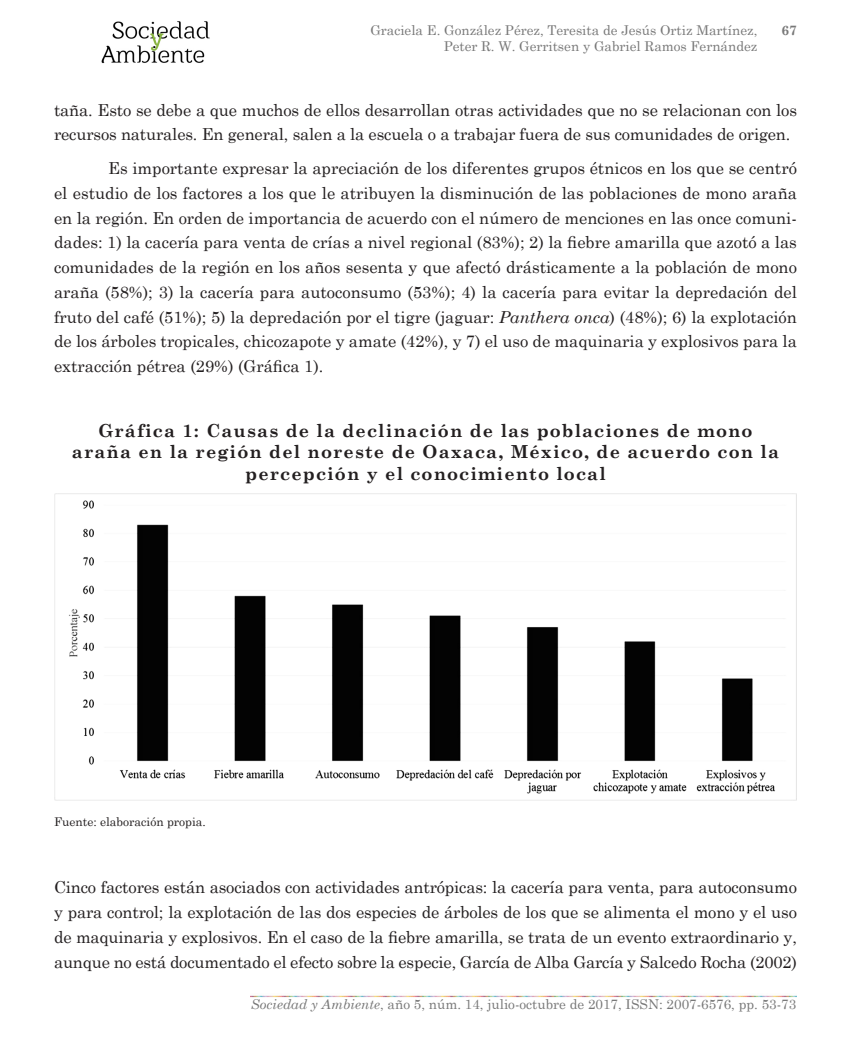
<style>
.page{position:relative;width:851px;height:1063px;background:#fff}
.page>*{position:absolute;margin:0;border:0;box-sizing:border-box;transform-origin:0 0}
.Titulo_cuadros_SyA{font:700 18px/21.6px "Century Schoolbook";letter-spacing:.06em;color:#231f20;text-align:center}
.Texto_SyA{font:16.5px/24.8px "Century Schoolbook";letter-spacing:-.01em;color:#231f20;text-align:justify}
.t1{font:13.5px/16.2px "Century Schoolbook";color:#787878;text-align:right}
.t2{font:700 13.5px "Century Schoolbook";color:#787878}
.Footnote_SyA{font:12px "Century Schoolbook";color:#231f20}
.s1{font-style:italic}
</style>
<div class="page">
<img style="left:101px;top:21px;width:109px;height:43px">
<img style="left:250px;top:995px;width:67px;height:3px">
<img style="left:317px;top:995px;width:67px;height:3px">
<img style="left:384px;top:995px;width:66px;height:3px">
<img style="left:450px;top:995px;width:66px;height:3px">
<img style="left:516px;top:995px;width:67px;height:3px">
<img style="left:583px;top:995px;width:66px;height:3px">
<img style="left:649px;top:995px;width:67px;height:3px">
<img style="left:716px;top:995px;width:80px;height:3px">
<img style="left:54px;top:493px;width:742px;height:308px">
<p class="t1" style="left:370px;top:21px;width:388px">Graciela E. González Pérez, Teresita de Jesús Ortiz Martínez,<br>Peter R. W. Gerritsen y Gabriel Ramos Fernández</p>
<p class="t2" style="left:781px;top:22px;width:17px">67</p>
<p class="Texto_SyA" style="left:54px;top:97px;width:744px">taña. Esto se debe a que muchos de ellos desarrollan otras actividades que no se relacionan con los recursos naturales. En general, salen a la escuela o a trabajar fuera de sus comunidades de origen.</p>
<p class="Texto_SyA" style="left:54px;top:155px;width:744px;text-indent:54px">Es importante expresar la apreciación de los diferentes grupos étnicos en los que se centró el estudio de los factores a los que le atribuyen la disminución de las poblaciones de mono araña en la región. En orden de importancia de acuerdo con el número de menciones en las once comuni&shy;dades: 1) la cacería para venta de crías a nivel regional (83%); 2) la fiebre amarilla que azotó a las comunidades de la región en los años sesenta y que afectó drásticamente a la población de mono araña (58%); 3) la cacería para autoconsumo (53%); 4) la cacería para evitar la depredación del fruto del café (51%); 5) la depredación por el tigre (jaguar: <span class="s1">Panthera onca</span>) (48%); 6) la explotación de los árboles tropicales, chicozapote y amate (42%), y 7) el uso de maquinaria y explosivos para la extracción pétrea (29%) (Gráfica 1).</p>
<p class="Titulo_cuadros_SyA" style="left:72px;top:419px;width:708px">Gráfica 1: Causas de la declinación de las poblaciones de mono araña en la región del noreste de Oaxaca, México, de acuerdo con la percepción y el conocimiento local</p>
<p class="Footnote_SyA" style="left:54px;top:814px;width:153px">Fuente: elaboración propia.</p>
<p class="Texto_SyA" style="left:54px;top:875px;width:744px">Cinco factores están asociados con actividades antrópicas: la cacería para venta, para autoconsumo y para control; la explotación de las dos especies de árboles de los que se alimenta el mono y el uso de maquinaria y explosivos. En el caso de la fiebre amarilla, se trata de un evento extraordinario y, aunque no está documentado el efecto sobre la especie, García de Alba García y Salcedo Rocha (2002)</p>
<p class="t1" style="left:251px;top:996px;width:547px"><span class="s1">Sociedad y Ambiente</span>, año 5, núm. 14, julio-octubre de 2017, ISSN: 2007-6576, pp. 53-73</p>
</div>
